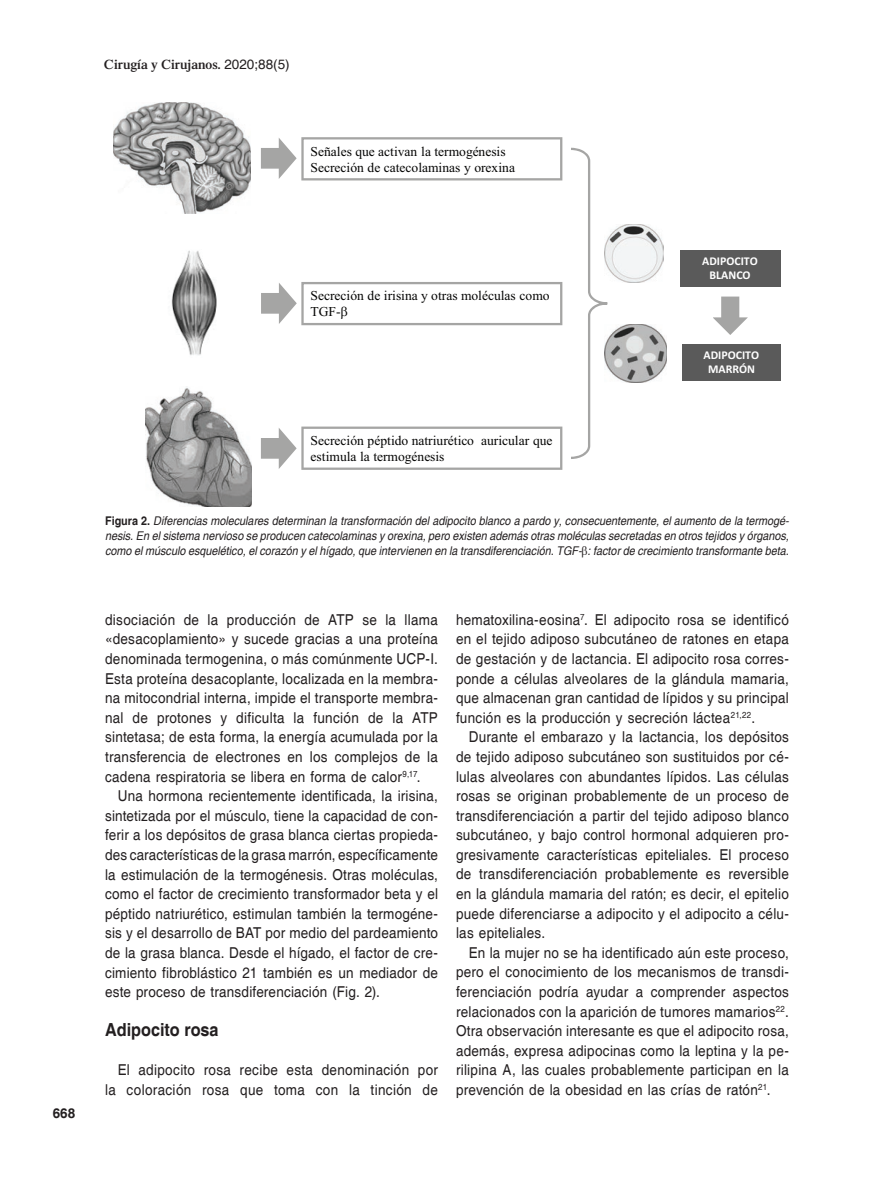
<style>
.page{position:relative;width:894px;height:1191px;background:#fff}
.page>*{position:absolute;margin:0;border:0;box-sizing:border-box;transform-origin:0 0}
.t1{font:700 18px "Helvetica";color:#231f20;scale:.9 1}
.t2{font:15px/19.6px "Helvetica";letter-spacing:.02em;color:#231f20;text-align:justify;scale:.9 1}
.t3{font:13.5px/16.2px "Times New Roman";color:#050504}
.t4{font:600 13.5px "Times LT Std";color:#231f20}
.t5{font:700 13.5px "Helvetica";color:#231f20}
.t6{font:italic 12px/15px "Helvetica";color:#231f20;text-align:justify;scale:.9 1}
.t7{font:700 11.85px/14.2px "Calibri";color:#fff;text-align:center}
.s1{font-family:"Helvetica";font-weight:400}
.s2{font-weight:700;font-style:normal}
</style>
<div class="page">
<img style="left:113px;top:102px;width:138px;height:111px">
<img style="left:171px;top:250px;width:46px;height:105px">
<img style="left:145px;top:387px;width:106px;height:119px">
<div style="left:679px;top:250px;width:101px;height:37px;background:#5a5a5a"></div>
<div style="left:682px;top:344px;width:98px;height:37px;background:#5a5a5a"></div>
<svg style="left:571px;top:148px;width:36px;height:311px"></svg>
<svg style="left:261px;top:137px;width:301px;height:43px"></svg>
<svg style="left:261px;top:426px;width:301px;height:44px"></svg>
<svg style="left:713px;top:296px;width:35px;height:39px"></svg>
<img style="left:604px;top:224px;width:58px;height:58px">
<img style="left:604px;top:324px;width:62px;height:58px">
<svg style="left:261px;top:282px;width:301px;height:43px"></svg>
<p class="t4" style="left:104px;top:57px;width:187px">Cirugía y Cirujanos. <span class="s1">2020;88(5)</span></p>
<p class="t3" style="left:310px;top:143px;width:206px">Señales que activan la termogénesis<br>Secreción de catecolaminas y orexina</p>
<p class="t5" style="left:53px;top:1104px;width:24px">668</p>
<p class="t3" style="left:310px;top:287px;width:240px">Secreción de irisina y otras moléculas como<br>TGF-</p>
<p class="t3" style="left:310px;top:432px;width:243px">Secreción péptido natriurético auricular que estimula la termogénesis</p>
<p class="t7" style="left:702px;top:253px;width:57px">ADIPOCITO<br>BLANCO</p>
<p class="t7" style="left:703px;top:347px;width:57px">ADIPOCITO<br>MARRÓN</p>
<p class="t6" style="left:105px;top:513px;width:761px"><span class="s2">Figura 2.</span> Diferencias moleculares determinan la transformación del adipocito blanco a pardo y, consecuentemente, el aumento de la termogé&shy;nesis. En el sistema nervioso se producen catecolaminas y orexina, pero existen además otras moléculas secretadas en otros tejidos y órganos, como el músculo esquelético, el corazón y el hígado, que intervienen en la transdiferenciación. TGF- : factor de crecimiento transformante beta.</p>
<p class="t2" style="left:105px;top:610px;width:371px">disociación de la producción de ATP se la llama «desacoplamiento» y sucede gracias a una proteína denominada termogenina, o más comúnmente UCP-I.<br>Esta proteína desacoplante, localizada en la membra&shy;na mitocondrial interna, impide el transporte membra&shy;nal de protones y dificulta la función de la ATP sintetasa; de esta forma, la energía acumulada por la transferencia de electrones en los complejos de la cadena respiratoria se libera en forma de calor<sup>9,17</sup>.</p>
<p class="t2" style="left:105px;top:786px;width:371px;text-indent:13px">Una hormona recientemente identificada, la irisina, sintetizada por el músculo, tiene la capacidad de con&shy;ferir a los depósitos de grasa blanca ciertas propieda&shy;des características de la grasa marrón, específicamente la estimulación de la termogénesis. Otras moléculas, como el factor de crecimiento transformador beta y el péptido natriurético, estimulan también la termogéne&shy;sis y el desarrollo de BAT por medio del pardeamiento de la grasa blanca. Desde el hígado, el factor de cre&shy;cimiento fibroblástico 21 también es un mediador de este proceso de transdiferenciación (Fig. 2).</p>
<p class="t1" style="left:105px;top:1018px;width:128px">Adipocito rosa</p>
<p class="t2" style="left:105px;top:1060px;width:371px;text-align:right">El adipocito rosa recibe esta denominación por la coloración rosa que toma con la tinción de</p>
<p class="t2" style="left:456px;top:610px;width:371px">hematoxilina-eosina<sup>7</sup>. El adipocito rosa se identificó en el tejido adiposo subcutáneo de ratones en etapa de gestación y de lactancia. El adipocito rosa corres&shy;ponde a células alveolares de la glándula mamaria, que almacenan gran cantidad de lípidos y su principal función es la producción y secreción láctea<sup>21,22</sup>.</p>
<p class="t2" style="left:456px;top:727px;width:371px;text-indent:13px">Durante el embarazo y la lactancia, los depósitos de tejido adiposo subcutáneo son sustituidos por cé&shy;lulas alveolares con abundantes lípidos. Las células rosas se originan probablemente de un proceso de transdiferenciación a partir del tejido adiposo blanco subcutáneo, y bajo control hormonal adquieren pro&shy;gresivamente características epiteliales. El proceso de transdiferenciación probablemente es reversible en la glándula mamaria del ratón; es decir, el epitelio puede diferenciarse a adipocito y el adipocito a célu&shy;las epiteliales.</p>
<p class="t2" style="left:456px;top:943px;width:371px;text-indent:13px">En la mujer no se ha identificado aún este proceso, pero el conocimiento de los mecanismos de transdi&shy;ferenciación podría ayudar a comprender aspectos relacionados con la aparición de tumores mamarios<sup>22</sup>.<br>Otra observación interesante es que el adipocito rosa, además, expresa adipocinas como la leptina y la pe&shy;rilipina A, las cuales probablemente participan en la prevención de la obesidad en las crías de ratón<sup>21</sup>.</p>
</div>
